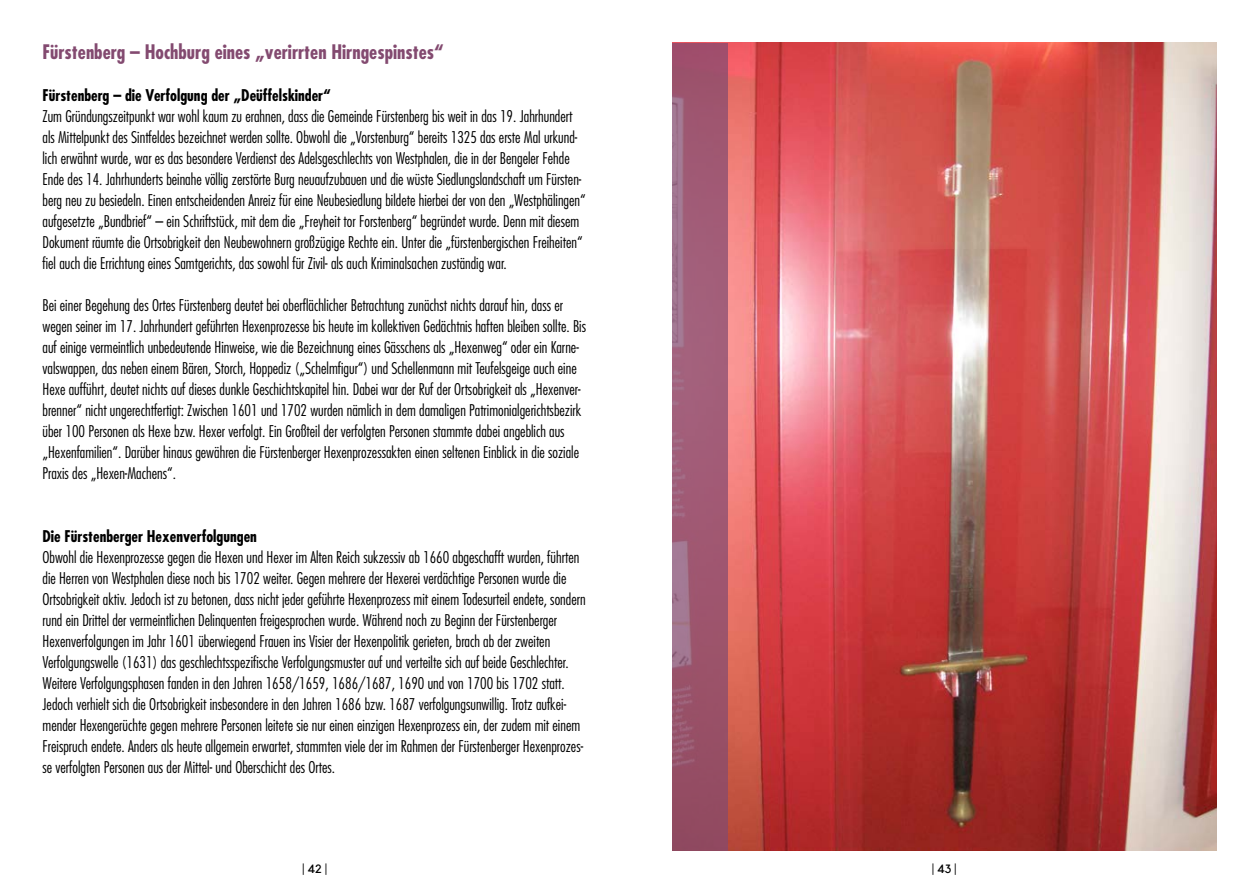
<style>
.page{position:relative;width:1259px;height:893px;background:#fff}
.page>*{position:absolute;margin:0;border:0;box-sizing:border-box;transform-origin:0 0}
.t1{font:700 condensed 19.5px "Futura Std";color:#834a70}
.t2{font:300 condensed 15.75px/21px "Futura Std";color:#000}
.t3{font:700 condensed 15.75px "Futura Std";color:#000}
.t4{font:12px "Kollektif";color:#000}
</style>
<div class="page">
<img style="left:727px;top:43px;width:489px;height:807px">
<svg style="left:672px;top:43px;width:55px;height:807px;background:#9d5b75"></svg>
<p class="t1" style="left:43px;top:39px;width:403px">Fürstenberg – Hochburg eines „verirrten Hirngespinstes“</p>
<p class="t3" style="left:43px;top:85px;width:290px">Fürstenberg – die Verfolgung der „Deüffelskinder“</p>
<p class="t2" style="left:43px;top:105px;width:545px">Zum Gründungszeitpunkt war wohl kaum zu erahnen, dass die Gemeinde Fürstenberg bis weit in das 19. Jahrhundert als Mittelpunkt des Sintfeldes bezeichnet werden sollte. Obwohl die „Vorstenburg“ bereits 1325 das erste Mal urkund&shy;lich erwähnt wurde, war es das besondere Verdienst des Adelsgeschlechts von Westphalen, die in der Bengeler Fehde Ende des 14. Jahrhunderts beinahe völlig zerstörte Burg neuaufzubauen und die wüste Siedlungslandschaft um Fürsten&shy;berg neu zu besiedeln. Einen entscheidenden Anreiz für eine Neubesiedlung bildete hierbei der von den „Westphälingen“ aufgesetzte „Bundbrief“ – ein Schriftstück, mit dem die „Freyheit tor Forstenberg“ begründet wurde. Denn mit diesem Dokument räumte die Ortsobrigkeit den Neubewohnern großzügige Rechte ein. Unter die „fürstenbergischen Freiheiten“ fiel auch die Errichtung eines Samtgerichts, das sowohl für Zivil- als auch Kriminalsachen zuständig war.</p>
<p class="t2" style="left:43px;top:294px;width:545px">Bei einer Begehung des Ortes Fürstenberg deutet bei oberflächlicher Betrachtung zunächst nichts darauf hin, dass er wegen seiner im 17. Jahrhundert geführten Hexenprozesse bis heute im kollektiven Gedächtnis haften bleiben sollte. Bis auf einige vermeintlich unbedeutende Hinweise, wie die Bezeichnung eines Gässchens als „Hexenweg“ oder ein Karne&shy;valswappen, das neben einem Bären, Storch, Hoppediz („Schelmfigur“) und Schellenmann mit Teufelsgeige auch eine Hexe aufführt, deutet nichts auf dieses dunkle Geschichtskapitel hin. Dabei war der Ruf der Ortsobrigkeit als „Hexenver&shy;brenner“ nicht ungerechtfertigt: Zwischen 1601 und 1702 wurden nämlich in dem damaligen Patrimonialgerichtsbezirk über 100 Personen als Hexe bzw. Hexer verfolgt. Ein Großteil der verfolgten Personen stammte dabei angeblich aus „Hexenfamilien“. Darüber hinaus gewähren die Fürstenberger Hexenprozessakten einen seltenen Einblick in die soziale Praxis des „Hexen-Machens“.</p>
<p class="t3" style="left:43px;top:526px;width:216px">Die Fürstenberger Hexenverfolgungen</p>
<p class="t2" style="left:43px;top:546px;width:545px">Obwohl die Hexenprozesse gegen die Hexen und Hexer im Alten Reich sukzessiv ab 1660 abgeschafft wurden, führten die Herren von Westphalen diese noch bis 1702 weiter. Gegen mehrere der Hexerei verdächtige Personen wurde die Ortsobrigkeit aktiv. Jedoch ist zu betonen, dass nicht jeder geführte Hexenprozess mit einem Todesurteil endete, sondern rund ein Drittel der vermeintlichen Delinquenten freigesprochen wurde. Während noch zu Beginn der Fürstenberger Hexenverfolgungen im Jahr 1601 überwiegend Frauen ins Visier der Hexenpolitik gerieten, brach ab der zweiten Verfolgungswelle (1631) das geschlechtsspezifische Verfolgungsmuster auf und verteilte sich auf beide Geschlechter.<br>Weitere Verfolgungsphasen fanden in den Jahren 1658/1659, 1686/1687, 1690 und von 1700 bis 1702 statt.<br>Jedoch verhielt sich die Ortsobrigkeit insbesondere in den Jahren 1686 bzw. 1687 verfolgungsunwillig. Trotz aufkei&shy;mender Hexengerüchte gegen mehrere Personen leitete sie nur einen einzigen Hexenprozess ein, der zudem mit einem Freispruch endete. Anders als heute allgemein erwartet, stammten viele der im Rahmen der Fürstenberger Hexenprozes&shy;se verfolgten Personen aus der Mittel- und Oberschicht des Ortes.</p>
<p class="t4" style="left:302px;top:862px;width:26px">| 42 |</p>
<p class="t4" style="left:932px;top:862px;width:26px">| 43 |</p>
</div>
